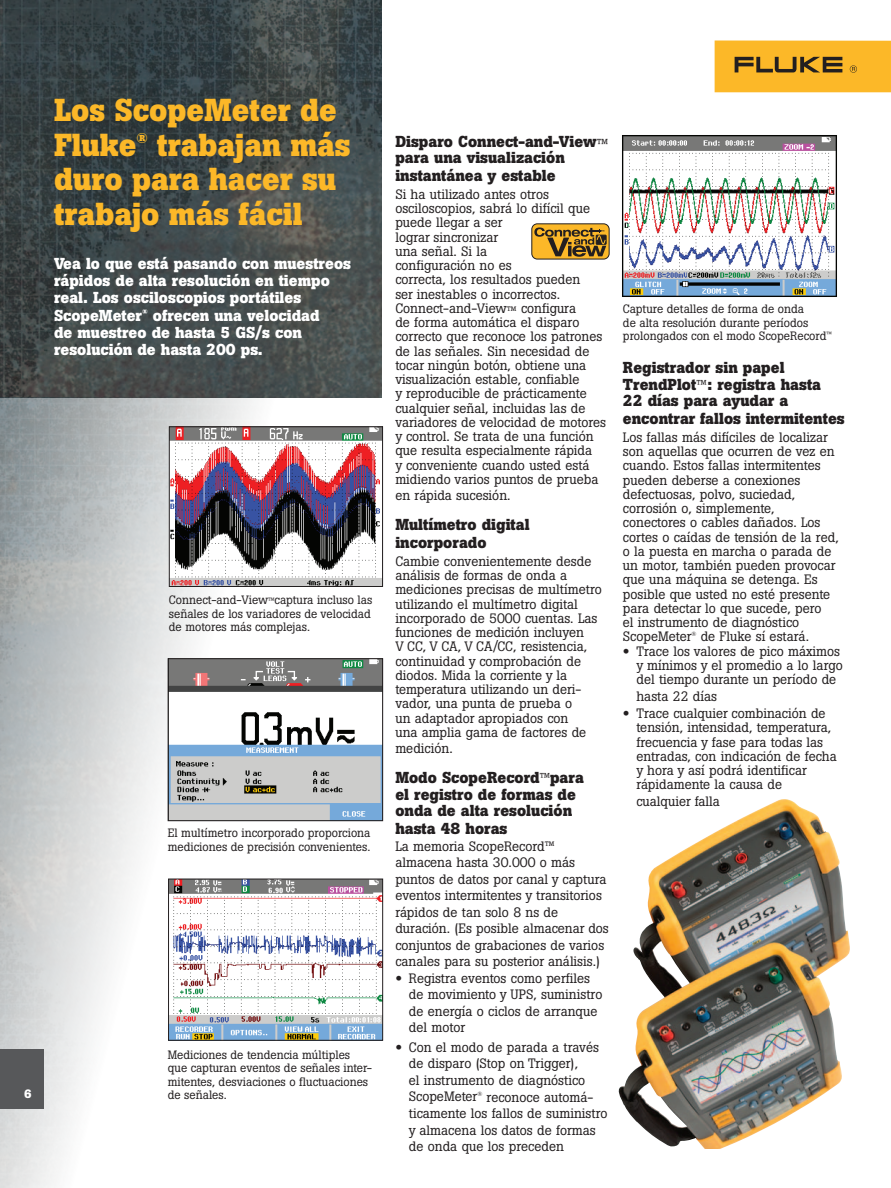
<style>
.page{position:relative;width:891px;height:1188px;background:#fff}
.page>*{position:absolute;margin:0;border:0;box-sizing:border-box;transform-origin:0 0}
.t1{font:700 31.5px/34.5px "Boton Pro";color:#fcb828}
.t2{font:700 15.75px/16.5px "Boton Pro";color:#231f20}
.t3{font:700 15.75px/17.2px "Boton Pro";color:#fff}
.t4{font:700 14.1px "Boton Pro";color:#fcb828}
.t5{font:13.5px/14.2px "Boton Pro";color:#231f20}
.t6{font:12px/13.5px "Boton Pro";color:#231f20}
.t7{font:700 12px "Boton Pro";color:#fff}
.t8{font:700 7.05px "Boton Pro";color:#fff}
.s1{font-size:9px}
.s2{font-weight:400}
.s3{font-weight:400;font-size:14.25px}
.s4{font-family:"Helvetica Neue LT Std";font-weight:700;font-stretch:expanded}
</style>
<div class="page">
<img style="left:0;top:0;width:382px;height:1188px">
<img style="left:170px;top:660px;width:211px;height:159px">
<div style="left:168px;top:658px;width:215px;height:163px;border:1px solid #231f20"></div>
<img style="left:170px;top:881px;width:211px;height:158px">
<div style="left:168px;top:879px;width:215px;height:162px;border:1px solid #231f20"></div>
<img style="left:171px;top:428px;width:210px;height:157px">
<div style="left:169px;top:426px;width:214px;height:161px;border:1px solid #231f20"></div>
<div style="left:532px;top:224px;width:77px;height:35px;background:#fcb828;border-radius:6px"></div>
<div style="left:532px;top:224px;width:77px;height:35px;border:1px solid #231f20;border-radius:6px"></div>
<div style="left:596px;top:235px;width:11px;height:10px;border:1px solid #231f20"></div>
<svg style="left:534px;top:227px;width:72px;height:30px"></svg>
<img style="left:618px;top:799px;width:232px;height:350px">
<img style="left:622px;top:135px;width:215px;height:162px">
<div style="left:715px;top:40px;width:176px;height:52px;background:#fcb828"></div>
<svg style="left:735px;top:57px;width:107px;height:15px"></svg>
<svg style="left:850px;top:65px;width:7px;height:8px"></svg>
<div style="left:0;top:1050px;width:44px;height:59px;background:#57585a"></div>
<h1 class="t1" style="left:54px;top:93px;width:284px">Los ScopeMeter de<br>Fluke</h1>
<h1 class="t1" style="left:54px;top:127px;width:298px;text-indent:103px">trabajan más duro para hacer su trabajo más fácil</h1>
<p class="t3" style="left:54px;top:255px;width:299px">Vea lo que está pasando con muestreos rápidos de alta resolución en tiempo real. Los osciloscopios portátiles<br>ScopeMeter</p>
<p class="t4" style="left:137px;top:129px;width:13px">®</p>
<p class="t8" style="left:142px;top:307px;width:7px">®</p>
<p class="t3" style="left:54px;top:306px;width:267px;text-indent:99px">ofrecen una velocidad de muestreo de hasta 5 GS/s con resolución de hasta 200 ps.</p>
<p class="t7" style="left:24px;top:1086px;width:9px">6</p>
<p class="t6" style="left:169px;top:594px;width:205px">Connect-and-View<span class="s1">™</span>captura incluso las señales de los variadores de velocidad de motores más complejas.</p>
<p class="t6" style="left:168px;top:826px;width:204px">El multímetro incorporado proporciona mediciones de precisión convenientes.</p>
<p class="t6" style="left:168px;top:1048px;width:206px">Mediciones de tendencia múltiples que capturan eventos de señales inter&shy;mitentes, desviaciones o fluctuaciones de señales.</p>
<p class="t2" style="left:395px;top:133px;width:214px">Disparo Connect-and-View<span class="s2">™ </span>para una visualización</p>
<p class="t2" style="left:395px;top:168px;width:162px">instantánea y estable</p>
<p class="t5" style="left:395px;top:187px;width:212px">Si ha utilizado antes otros osciloscopios, sabrá lo difícil que puede llegar a ser<br>lograr sincronizar<br>una señal. Si la<br>configuración no es<br>correcta, los resultados pueden<br>ser inestables o incorrectos.<br>Connect-and-View™ configura<br>de forma automática el disparo correcto que reconoce los patrones de las señales. Sin necesidad de tocar ningún botón, obtiene una visualización estable, confiable<br>y reproducible de prácticamente cualquier señal, incluidas las de variadores de velocidad de motores y control. Se trata de una función que resulta especialmente rápida<br>y conveniente cuando usted está midiendo varios puntos de prueba</p>
<p class="t5" style="left:395px;top:489px;width:117px">en rápida sucesión.</p>
<p class="t2" style="left:395px;top:516px;width:136px;line-height:18px">Multímetro digital incorporado</p>
<p class="t5" style="left:395px;top:554px;width:208px">Cambie convenientemente desde análisis de formas de onda a mediciones precisas de multímetro utilizando el multímetro digital incorporado de 5000 cuentas. Las funciones de medición incluyen<br>V CC, V CA, V CA/CC, resistencia, continuidad y comprobación de diodos. Mida la corriente y la temperatura utilizando un deri&shy;vador, una punta de prueba o<br>un adaptador apropiados con<br>una amplia gama de factores de</p>
<p class="t5" style="left:395px;top:742px;width:59px">medición.</p>
<p class="t2" style="left:395px;top:770px;width:190px">Modo ScopeRecord<span class="s3">™</span>para el registro de formas de onda de alta resolución</p>
<p class="t2" style="left:395px;top:821px;width:114px">hasta 48 horas</p>
<p class="t5" style="left:395px;top:838px;width:215px;line-height:16.5px">La memoria ScopeRecord™ almacena hasta 30.000 o más puntos de datos por canal y captura eventos intermitentes y transitorios rápidos de tan solo 8 ns de duración. (Es posible almacenar dos conjuntos de grabaciones de varios canales para su posterior análisis.)</p>
<p class="t5" style="left:409px;top:970px;width:195px;line-height:16.5px;text-indent:-14px"><span class="s4">•</span> Registra eventos como perfiles de movimiento y UPS, suministro de energía o ciclos de arranque del motor</p>
<p class="t5" style="left:409px;top:1039px;width:200px;line-height:16.5px;text-indent:-14px"><span class="s4">•</span> Con el modo de parada a través de disparo (Stop on Trigger),<br>el instrumento de diagnóstico<br>ScopeMeter<sup>®</sup> reconoce automá&shy;ticamente los fallos de suministro y almacena los datos de formas de onda que los preceden</p>
<p class="t6" style="left:623px;top:302px;width:210px">Capture detalles de forma de onda<br>de alta resolución durante períodos prolongados con el modo ScopeRecord<sup>™</sup></p>
<p class="t2" style="left:623px;top:360px;width:200px">Registrador sin papel<br>TrendPlot<span class="s3">™</span>: registra hasta<br>22 días para ayudar a</p>
<p class="t2" style="left:623px;top:411px;width:223px">encontrar fallos intermitentes</p>
<p class="t5" style="left:623px;top:430px;width:217px">Los fallas más difíciles de localizar son aquellas que ocurren de vez en cuando. Estos fallas intermitentes pueden deberse a conexiones defectuosas, polvo, suciedad, corrosión o, simplemente, conectores o cables dañados. Los cortes o caídas de tensión de la red, o la puesta en marcha o parada de un motor, también pueden provocar que una máquina se detenga. Es posible que usted no esté presente para detectar lo que sucede, pero<br>el instrumento de diagnóstico<br>ScopeMeter<sup>®</sup> de Fluke sí estará.</p>
<p class="t5" style="left:636px;top:644px;width:208px;text-indent:-14px"><span class="s4">•</span> Trace los valores de pico máximos y mínimos y el promedio a lo largo del tiempo durante un período de</p>
<p class="t5" style="left:636px;top:689px;width:82px">hasta 22 días</p>
<p class="t5" style="left:636px;top:706px;width:202px;text-indent:-14px"><span class="s4">•</span> Trace cualquier combinación de tensión, intensidad, temperatura, frecuencia y fase para todas las entradas, con indicación de fecha y hora y así podrá identificar rápidamente la causa de</p>
<p class="t5" style="left:636px;top:794px;width:85px">cualquier falla</p>
</div>
